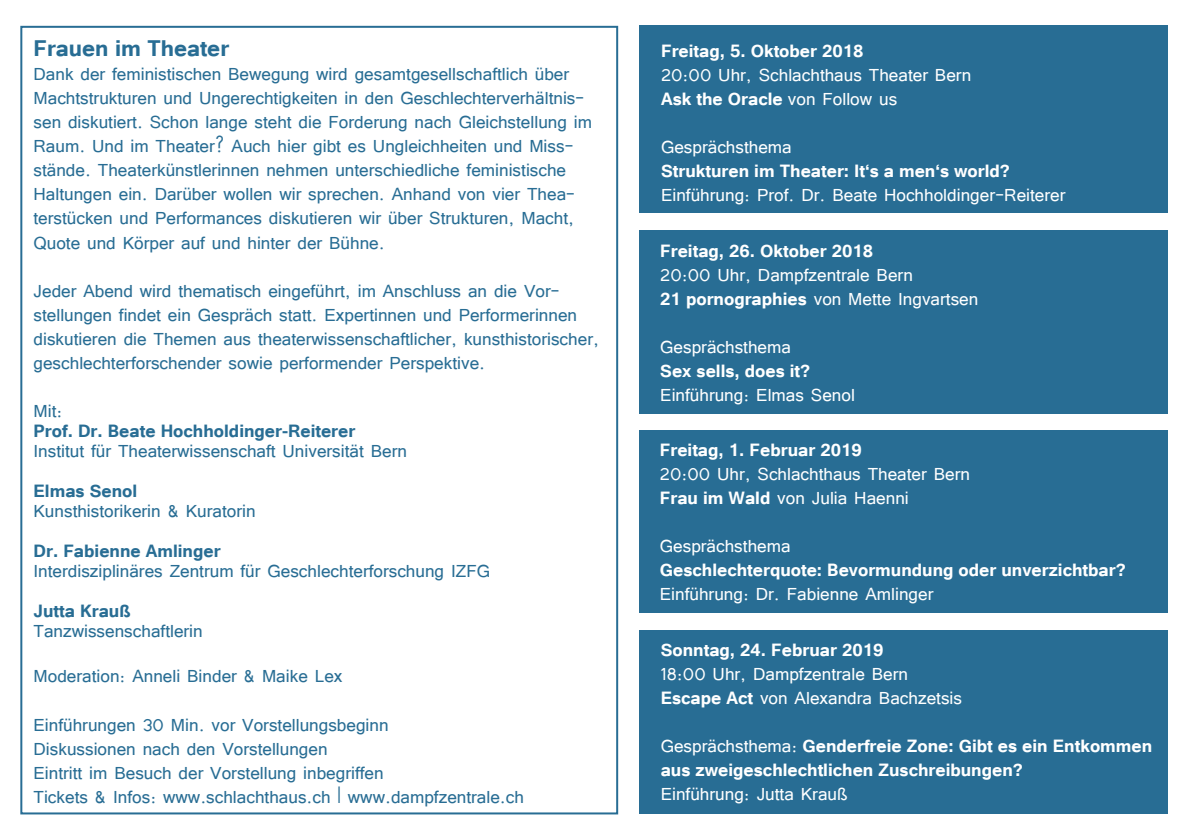
<style>
.page{position:relative;width:1191px;height:840px;background:#fff}
.page>*{position:absolute;margin:0;border:0;box-sizing:border-box;transform-origin:0 0}
.t1{font:700 28px "Tunga";color:#286d94}
.t2{font:22px/24px "Tunga";color:#286d94}
.t3{font:22px/24px "Tunga";color:#fff}
.t4{font:700 22px/24px "Tunga";color:#fff}
.t5{font:700 22px "Tunga";color:#286d94}
.s1{font-weight:700}
.s2{font-weight:400}
</style>
<div class="page">
<div style="left:639px;top:630px;width:529px;height:184px;background:#286d94"></div>
<div style="left:639px;top:429px;width:529px;height:183px;background:#286d94"></div>
<div style="left:639px;top:229px;width:529px;height:184px;background:#286d94"></div>
<div style="left:639px;top:26px;width:529px;height:187px;background:#286d94"></div>
<p class="t1" style="left:34px;top:30px;width:197px">Frauen im Theater</p>
<p class="t2" style="left:34px;top:61px;width:560px">Dank der feministischen Bewegung wird gesamtgesellschaftlich über Machtstrukturen und Ungerechtigkeiten in den Geschlechterverhältnis&shy;sen diskutiert. Schon lange steht die Forderung nach Gleichstellung im Raum. Und im Theater? Auch hier gibt es Ungleichheiten und Miss&shy;stände. Theaterkünstlerinnen nehmen unterschiedliche feministische Haltungen ein. Darüber wollen wir sprechen. Anhand von vier Thea&shy;terstücken und Performances diskutieren wir über Strukturen, Macht, Quote und Körper auf und hinter der Bühne.</p>
<p class="t2" style="left:34px;top:277px;width:567px">Jeder Abend wird thematisch eingeführt, im Anschluss an die Vor&shy;stellungen findet ein Gespräch statt. Expertinnen und Performerinnen diskutieren die Themen aus theaterwissenschaftlicher, kunsthistorischer, geschlechterforschender sowie performender Perspektive.</p>
<p class="t2" style="left:34px;top:397px;width:30px">Mit:</p>
<p class="t5" style="left:34px;top:416px;width:323px">Prof. Dr. Beate Hochholdinger-Reiterer</p>
<p class="t2" style="left:34px;top:437px;width:375px">Institut für Theaterwissenschaft Universität Bern</p>
<p class="t5" style="left:34px;top:476px;width:105px">Elmas Senol</p>
<p class="t2" style="left:34px;top:497px;width:224px">Kunsthistorikerin &amp; Kuratorin</p>
<p class="t5" style="left:34px;top:536px;width:188px">Dr. Fabienne Amlinger</p>
<p class="t2" style="left:34px;top:557px;width:458px">Interdisziplinäres Zentrum für Geschlechterforschung IZFG</p>
<p class="t5" style="left:34px;top:596px;width:99px">Jutta Krauß</p>
<p class="t2" style="left:34px;top:617px;width:171px">Tanzwissenschaftlerin</p>
<p class="t2" style="left:34px;top:650px;width:356px;line-height:48px">Moderation: Anneli Binder &amp; Maike Lex<br>Einführungen 30 Min. vor Vorstellungsbeginn</p>
<p class="t2" style="left:34px;top:734px;width:492px">Diskussionen nach den Vorstellungen<br>Eintritt im Besuch der Vorstellung inbegriffen<br>Tickets &amp; Infos: www.schlachthaus.ch | www.dampfzentrale.ch</p>
<p class="t4" style="left:661px;top:37px;width:204px">Freitag, 5. Oktober 2018</p>
<p class="t3" style="left:661px;top:61px;width:312px">20:00 Uhr, Schlachthaus Theater Bern<br><span class="s1">Ask the Oracle</span> von Follow us</p>
<p class="t3" style="left:661px;top:133px;width:132px">Gesprächsthema</p>
<p class="t4" style="left:661px;top:157px;width:350px">Strukturen im Theater: It‘s a men‘s world?</p>
<p class="t3" style="left:661px;top:181px;width:406px">Einführung: Prof. Dr. Beate Hochholdinger-Reiterer</p>
<p class="t4" style="left:660px;top:237px;width:214px">Freitag, 26. Oktober 2018</p>
<p class="t3" style="left:660px;top:261px;width:320px">20:00 Uhr, Dampfzentrale Bern<br><span class="s1">21 pornographies</span> von Mette Ingvartsen</p>
<p class="t3" style="left:660px;top:333px;width:132px">Gesprächsthema</p>
<p class="t4" style="left:660px;top:357px;width:151px">Sex sells, does it?</p>
<p class="t3" style="left:660px;top:381px;width:196px">Einführung: Elmas Senol</p>
<p class="t4" style="left:660px;top:436px;width:203px">Freitag, 1. Februar 2019</p>
<p class="t3" style="left:660px;top:460px;width:312px">20:00 Uhr, Schlachthaus Theater Bern<br><span class="s1">Frau im Wald</span> von Julia Haenni</p>
<p class="t3" style="left:660px;top:532px;width:132px">Gesprächsthema</p>
<p class="t4" style="left:660px;top:556px;width:467px">Geschlechterquote: Bevormundung oder unverzichtbar?</p>
<p class="t3" style="left:660px;top:580px;width:275px">Einführung: Dr. Fabienne Amlinger</p>
<p class="t4" style="left:660px;top:636px;width:224px">Sonntag, 24. Februar 2019</p>
<p class="t3" style="left:660px;top:660px;width:303px">18:00 Uhr, Dampfzentrale Bern<br><span class="s1">Escape Act</span> von Alexandra Bachzetsis</p>
<p class="t4" style="left:660px;top:732px;width:493px"><span class="s2">Gesprächsthema:</span> Genderfreie Zone: Gibt es ein Entkommen aus zweigeschlechtlichen Zuschreibungen?</p>
<p class="t3" style="left:660px;top:780px;width:188px">Einführung: Jutta Krauß</p>
</div>
